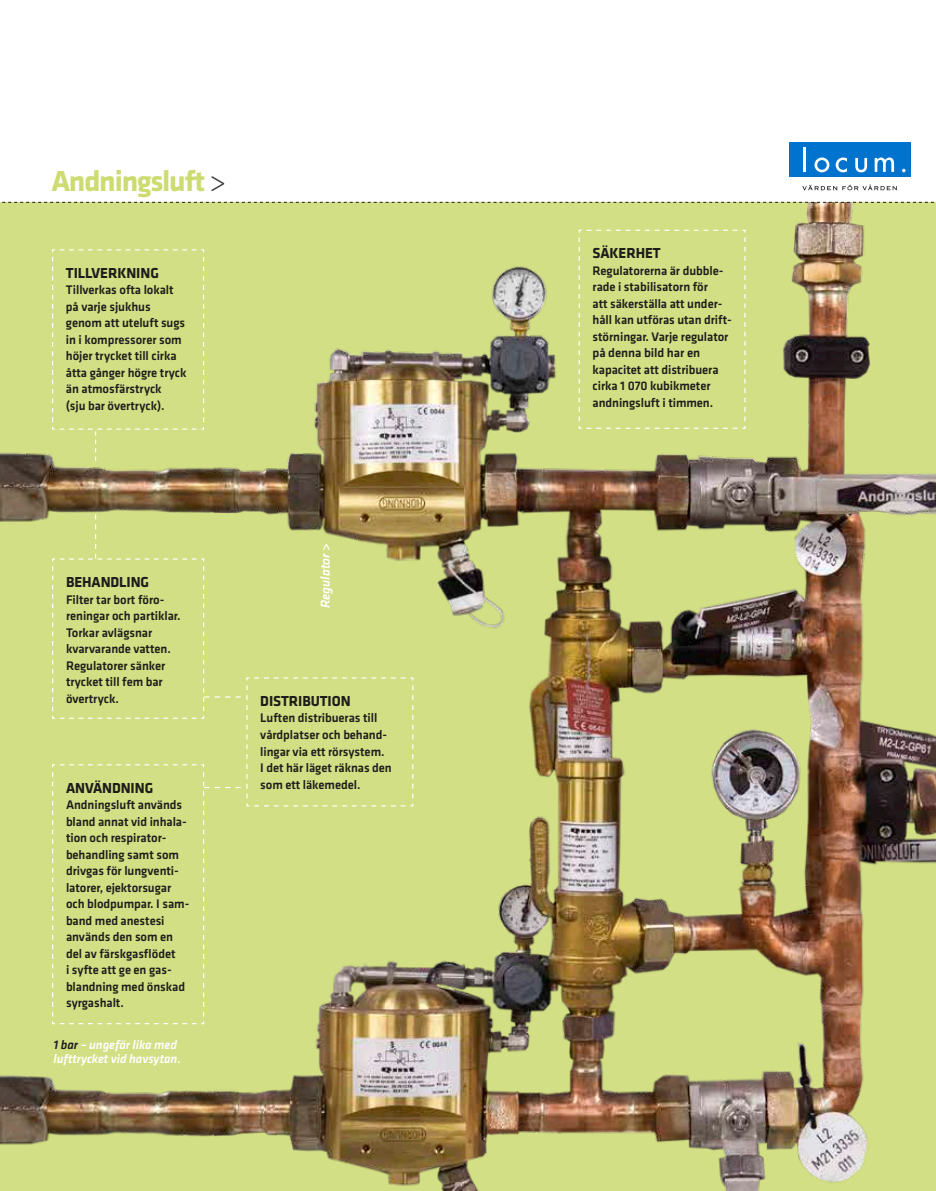
<style>
.page{position:relative;width:936px;height:1191px;background:#fff}
.page>*{position:absolute;margin:0;border:0;box-sizing:border-box;transform-origin:0 0}
.brödtext{font:700 30px "Klavika";letter-spacing:-.04em;color:#cddb71}
.brödtext-2{font:700 15px "Klavika";letter-spacing:-.005em;color:#1d1d1b}
.brödtext-3{font:italic 500 13.5px "Klavika";letter-spacing:-.005em;color:#fff}
.brödtext-4{font:500 12.9px/16.5px "Klavika";letter-spacing:-.005em;color:#1d1d1b}
.brödtext-5{font:italic 500 12.9px/14.2px "Klavika";letter-spacing:-.005em;color:#fff}
.s1{font-weight:300;color:#3d3d3c}
.s2{font-style:normal}
.s3{color:#1d1d1b}
</style>
<div class="page">
<img style="left:276px;top:142px;width:659px;height:1049px">
<div style="left:714px;top:0;width:176px;height:202px;background:#fff"></div>
<div style="left:789px;top:142px;width:121px;height:35px;background:#0073ce"></div>
<hr style="left:802px;top:148px;width:3px;height:24px;background:#fff">
<svg style="left:814px;top:157px;width:15px;height:15px"></svg>
<svg style="left:835px;top:157px;width:12px;height:15px"></svg>
<svg style="left:855px;top:158px;width:12px;height:14px"></svg>
<svg style="left:874px;top:157px;width:20px;height:15px"></svg>
<svg style="left:802px;top:184px;width:94px;height:6px"></svg>
<div style="left:578px;top:229px;width:168px;height:200px;background:#d3df84"></div>
<svg style="left:276px;top:202px;width:659px;height:1px"></svg>
<svg style="left:276px;top:505px;width:138px;height:519px;background:#cad17d"></svg>
<img style="left:0;top:201px;width:276px;height:990px">
<p class="brödtext" style="left:51px;top:164px;width:176px">Andningsluft <span class="s1">&gt;</span></p>
<p class="brödtext-2" style="left:66px;top:265px;width:94px">TILLVERKNING</p>
<p class="brödtext-4" style="left:66px;top:281px;width:122px">Tillverkas ofta lokalt på varje sjukhus genom att uteluft sugs in i kompressorer som höjer trycket till cirka åtta gånger högre tryck än atmosfärstryck</p>
<p class="brödtext-4" style="left:66px;top:397px;width:100px">(sju bar övertryck).</p>
<p class="brödtext-2" style="left:66px;top:574px;width:85px">BEHANDLING</p>
<p class="brödtext-4" style="left:66px;top:590px;width:116px">Filter tar bort föro&shy;reningar och partiklar.<br>Torkar avlägsnar kvarvarande vatten.<br>Regulatorer sänker trycket till fem bar övertryck.</p>
<p class="brödtext-3" style="left:316px;top:608px;width:66px;rotate:-90deg">Regulator <span class="s2">&gt;</span></p>
<p class="brödtext-2" style="left:260px;top:693px;width:92px">DISTRIBUTION</p>
<p class="brödtext-4" style="left:260px;top:709px;width:133px">Luften distribueras till vårdplatser och behand&shy;lingar via ett rörsystem.<br>I det här läget räknas den</p>
<p class="brödtext-2" style="left:66px;top:779px;width:89px">ANVÄNDNING</p>
<p class="brödtext-4" style="left:260px;top:775px;width:102px">som ett läkemedel.</p>
<p class="brödtext-4" style="left:66px;top:796px;width:122px">Andningsluft används bland annat vid inhala&shy;tion och respirator&shy;behandling samt som drivgas för lungventi&shy;latorer, ejektorsugar och blodpumpar. I sam-- band med anestesi används den som en del av färskgasflödet<br>i syfte att ge en gas&shy;blandning med önskad syrgashalt.</p>
<p class="brödtext-5" style="left:54px;top:1037px;width:129px"><span class="s3">1 bar</span> – ungefär lika med lufttrycket vid havsytan.</p>
<p class="brödtext-2" style="left:592px;top:245px;width:70px">SÄKERHET</p>
<p class="brödtext-4" style="left:592px;top:262px;width:141px">Regulatorerna är dubble&shy;rade i stabilisatorn för<br>att säkerställa att under&shy;håll kan utföras utan drift&shy;störningar. Varje regulator på denna bild har en kapacitet att distribuera cirka 1 070 kubikmeter andningsluft i timmen.</p>
</div>
